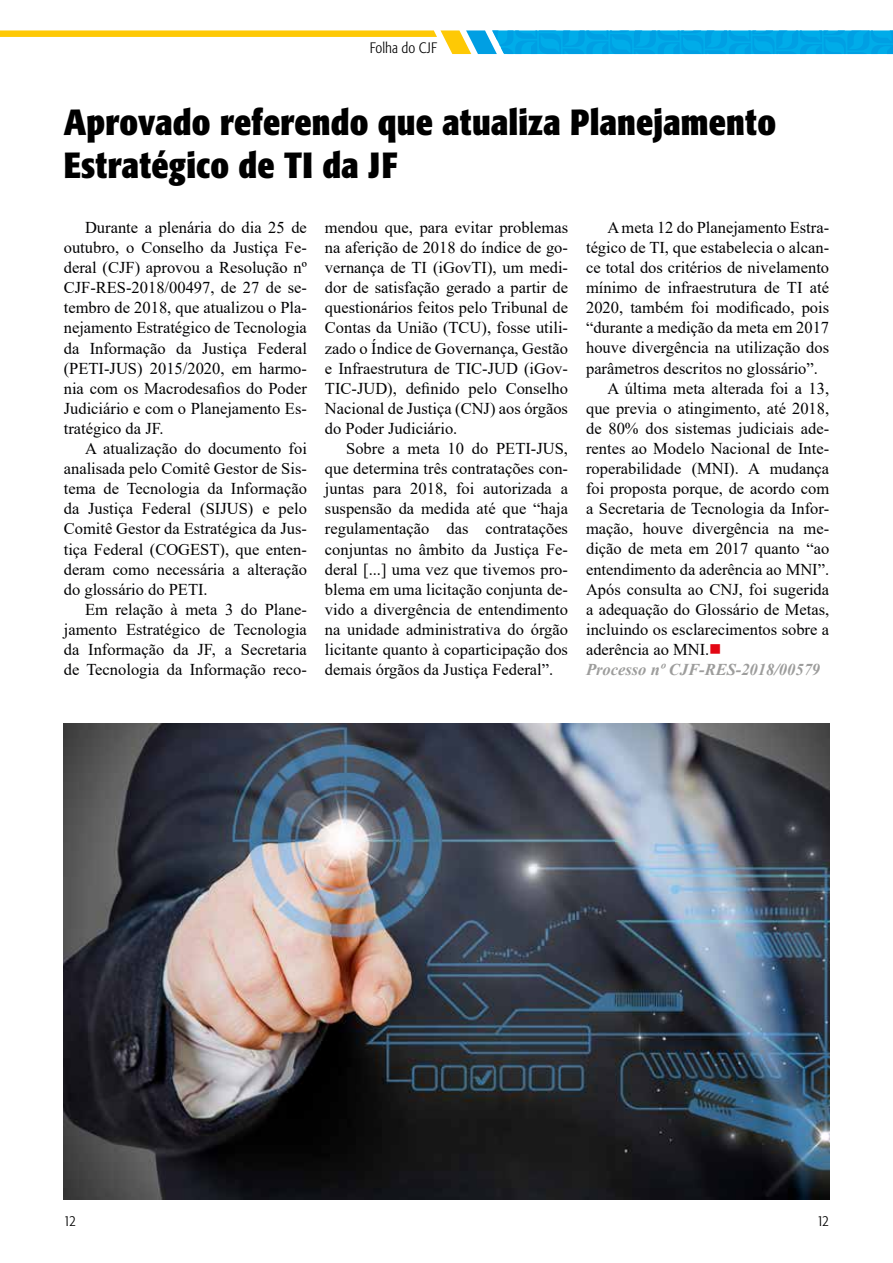
<style>
.page{position:relative;width:893px;height:1263px;background:#fff}
.page>*{position:absolute;margin:0;border:0;box-sizing:border-box;transform-origin:0 0}
.t1{font:700 condensed 36px/43.2px "Formata";letter-spacing:.005em;color:#000}
.t2{font:16.5px/20.1px "Times New Roman";color:#020203;text-align:justify}
.t3{font:italic 700 16.5px "Times New Roman";color:#9d9d9c}
.t4{font:300 condensed 15px "Formata";color:#000}
.s1{color:#e30613}
</style>
<div class="page">
<svg style="left:0;top:30px;width:893px;height:24px"></svg>
<img style="left:64px;top:724px;width:765px;height:475px">
<p class="t4" style="left:370px;top:39px;width:69px">Folha do CJF</p>
<h1 class="t1" style="left:64px;top:100px;width:714px">Aprovado referendo que atualiza Planejamento<br>Estratégico de TI da JF</h1>
<p class="t2" style="left:64px;top:217px;width:245px;text-indent:21px">Durante a plenária do dia 25 de outubro, o Conselho da Justiça Fe&shy;deral (CJF) aprovou a Resolução nº CJF-RES-2018/00497, de 27 de se&shy;tembro de 2018, que atualizou o Pla&shy;nejamento Estratégico de Tecnologia da Informação da Justiça Federal (PETI-JUS) 2015/2020, em harmo&shy;nia com os Macrodesafios do Poder Judiciário e com o Planejamento Es&shy;tratégico da JF.</p>
<p class="t2" style="left:64px;top:438px;width:245px;text-indent:21px">A atualização do documento foi analisada pelo Comitê Gestor de Sis&shy;tema de Tecnologia da Informação da Justiça Federal (SIJUS) e pelo Comitê Gestor da Estratégica da Jus&shy;tiça Federal (COGEST), que enten&shy;deram como necessária a alteração do glossário do PETI.</p>
<p class="t2" style="left:64px;top:599px;width:245px;text-indent:21px">Em relação à meta 3 do Plane&shy;jamento Estratégico de Tecnologia da Informação da JF, a Secretaria de Tecnologia da Informação reco-</p>
<p class="t2" style="left:325px;top:217px;width:245px">mendou que, para evitar problemas na aferição de 2018 do índice de go&shy;vernança de TI (iGovTI), um medi&shy;dor de satisfação gerado a partir de questionários feitos pelo Tribunal de Contas da União (TCU), fosse utili&shy;zado o Índice de Governança, Gestão e Infraestrutura de TIC-JUD (iGov-TIC-JUD), definido pelo Conselho Nacional de Justiça (CNJ) aos órgãos do Poder Judiciário.</p>
<p class="t2" style="left:325px;top:438px;width:245px;text-indent:21px">Sobre a meta 10 do PETI-JUS, que determina três contratações con&shy;juntas para 2018, foi autorizada a suspensão da medida até que “haja regulamentação das contratações conjuntas no âmbito da Justiça Fe&shy;deral [...] uma vez que tivemos pro&shy;blema em uma licitação conjunta de&shy;vido a divergência de entendimento na unidade administrativa do órgão licitante quanto à coparticipação dos demais órgãos da Justiça Federal”.</p>
<p class="t2" style="left:607px;top:217px;width:223px">A meta 12 do Planejamento Estra-</p>
<p class="t2" style="left:586px;top:237px;width:245px">tégico de TI, que estabelecia o alcan-</p>
<p class="t2" style="left:586px;top:257px;width:245px">ce total dos critérios de nivelamento</p>
<p class="t2" style="left:586px;top:277px;width:245px">mínimo de infraestrutura de TI até</p>
<p class="t2" style="left:586px;top:297px;width:245px">2020, também foi modificado, pois</p>
<p class="t2" style="left:586px;top:317px;width:245px">“durante a medição da meta em 2017</p>
<p class="t2" style="left:586px;top:337px;width:245px">houve divergência na utilização dos</p>
<p class="t2" style="left:586px;top:357px;width:233px">parâmetros descritos no glossário”.</p>
<p class="t2" style="left:607px;top:378px;width:223px">A última meta alterada foi a 13,</p>
<p class="t2" style="left:586px;top:398px;width:245px">que previa o atingimento, até 2018,</p>
<p class="t2" style="left:586px;top:418px;width:245px">de 80% dos sistemas judiciais ade-</p>
<p class="t2" style="left:586px;top:438px;width:245px">rentes ao Modelo Nacional de Inte-</p>
<p class="t2" style="left:586px;top:458px;width:245px">roperabilidade (MNI). A mudança</p>
<p class="t2" style="left:586px;top:478px;width:245px">foi proposta porque, de acordo com</p>
<p class="t2" style="left:586px;top:498px;width:245px">a Secretaria de Tecnologia da Infor-</p>
<p class="t2" style="left:586px;top:518px;width:245px">mação, houve divergência na me-</p>
<p class="t2" style="left:586px;top:538px;width:245px">dição de meta em 2017 quanto “ao</p>
<p class="t2" style="left:586px;top:558px;width:245px">entendimento da aderência ao MNI”.</p>
<p class="t2" style="left:586px;top:578px;width:245px">Após consulta ao CNJ, foi sugerida</p>
<p class="t2" style="left:586px;top:599px;width:245px">a adequação do Glossário de Metas,</p>
<p class="t2" style="left:586px;top:619px;width:245px">incluindo os esclarecimentos sobre a</p>
<p class="t2" style="left:586px;top:639px;width:137px">aderência ao MNI.<span class="s1">■</span></p>
<p class="t3" style="left:586px;top:658px;width:236px">Processo nº CJF-RES-2018/00579</p>
<p class="t4" style="left:64px;top:1212px;width:14px">12</p>
<p class="t4" style="left:817px;top:1212px;width:14px">12</p>
</div>
